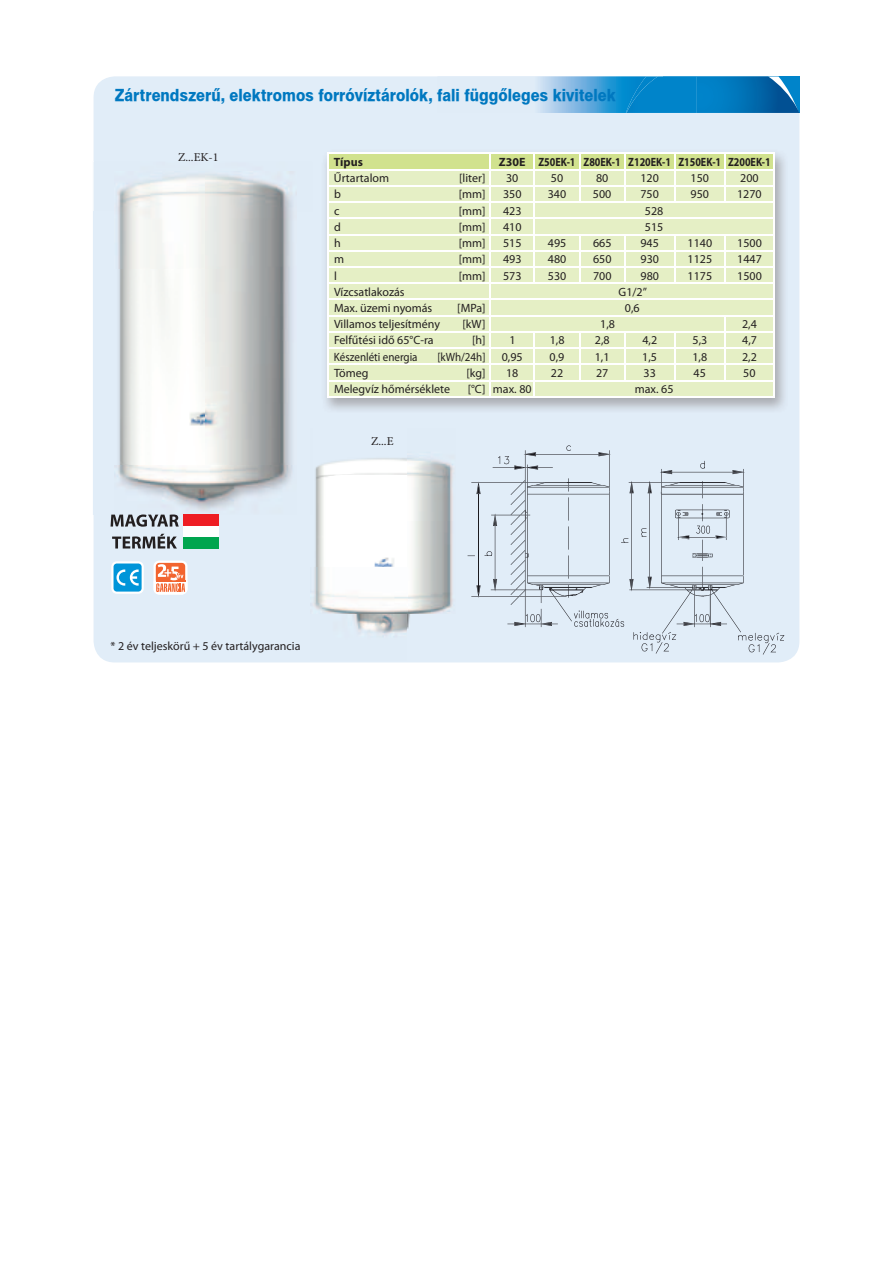
<style>
.page{position:relative;width:893px;height:1263px;background:#fff}
.page>*{position:absolute;margin:0;border:0;box-sizing:border-box;transform-origin:0 0}
.t1{font:16.5px "Swiss 721 Hv PFL";letter-spacing:.005em;color:#0078c0;scale:.9 1}
.t2{font:12px "Myriad Pro";color:#231f20}
.t3{font:700 12px "Myriad Pro";color:#231f20}
.t4{font:12px "Myriad Pro";color:#231f20;scale:.92 1}
.t5{font:12px "Minion Pro";color:#231f20}
</style>
<div class="page">
<div style="left:94px;top:76px;width:705px;height:586px;background:#e1edf8;border-radius:21px"></div>
<svg style="left:538px;top:76px;width:261px;height:37px;background:#3892ca"></svg>
<img style="left:626px;top:76px;width:71px;height:37px">
<img style="left:116px;top:212px;width:177px;height:303px">
<img style="left:93px;top:162px;width:1px;height:352px">
<img style="left:117px;top:174px;width:176px;height:38px">
<img style="left:315px;top:458px;width:92px;height:17px">
<img style="left:407px;top:458px;width:47px;height:171px">
<img style="left:313px;top:475px;width:94px;height:160px">
<div style="left:112px;top:562px;width:31px;height:31px;background:#0095d9;border-radius:4px"></div>
<div style="left:111px;top:561px;width:33px;height:33px;border:2px solid #fff;border-radius:4px"></div>
<svg style="left:116px;top:569px;width:23px;height:17px"></svg>
<svg style="left:566px;top:445px;width:218px;height:210px"></svg>
<svg style="left:468px;top:450px;width:235px;height:204px"></svg>
<img style="left:325px;top:152px;width:460px;height:258px">
<svg style="left:327px;top:153px;width:448px;height:243px;background:#e7f0c9"></svg>
<hr style="left:327px;top:396px;width:163px;height:1px;background:#fff">
<hr style="left:490px;top:396px;width:44px;height:1px;background:#fff">
<hr style="left:534px;top:396px;width:46px;height:1px;background:#fff">
<hr style="left:580px;top:396px;width:44px;height:1px;background:#fff">
<hr style="left:624px;top:396px;width:51px;height:1px;background:#fff">
<hr style="left:675px;top:396px;width:50px;height:1px;background:#fff">
<hr style="left:725px;top:396px;width:50px;height:1px;background:#fff">
<div style="left:155px;top:562px;width:31px;height:31px;background:#f2642f;border-radius:5px"></div>
<div style="left:153px;top:560px;width:34px;height:34px;border:2px solid #fff;border-radius:5px"></div>
<svg style="left:153px;top:564px;width:35px;height:30px"></svg>
<svg style="left:111px;top:514px;width:68px;height:13px"></svg>
<svg style="left:112px;top:534px;width:65px;height:14px"></svg>
<div style="left:183px;top:526px;width:35px;height:11px;background:#fff"></div>
<div style="left:183px;top:514px;width:35px;height:12px;background:#ee1d23"></div>
<div style="left:183px;top:537px;width:35px;height:11px;background:#00a54f"></div>
<img style="left:678px;top:535px;width:50px;height:22px">
<h1 class="t1" style="left:115px;top:84px;width:558px">Zártrendszerû, elektromos forróvíztárolók, fali függôleges kivitelek</h1>
<p class="t5" style="left:178px;top:149px;width:42px">Z...EK-1</p>
<p class="t3" style="left:334px;top:154px;width:30px">Típus</p>
<p class="t3" style="left:499px;top:154px;width:273px">Z30E Z50EK-1 Z80EK-1 Z120EK-1 Z150EK-1 Z200EK-1</p>
<p class="t2" style="left:334px;top:171px;width:57px">Űrtartalom</p>
<p class="t2" style="left:459px;top:171px;width:28px">[liter]</p>
<p class="t2" style="left:506px;top:171px;width:14px">30</p>
<p class="t2" style="left:551px;top:171px;width:14px">50</p>
<p class="t2" style="left:596px;top:171px;width:14px">80</p>
<p class="t2" style="left:640px;top:171px;width:20px">120</p>
<p class="t2" style="left:691px;top:171px;width:20px">150</p>
<p class="t2" style="left:740px;top:171px;width:20px">200</p>
<p class="t2" style="left:334px;top:187px;width:8px">b</p>
<p class="t2" style="left:459px;top:187px;width:28px">[mm]</p>
<p class="t2" style="left:503px;top:187px;width:20px">350</p>
<p class="t2" style="left:548px;top:187px;width:20px">340</p>
<p class="t2" style="left:593px;top:187px;width:20px">500</p>
<p class="t2" style="left:640px;top:187px;width:20px">750</p>
<p class="t2" style="left:691px;top:187px;width:20px">950</p>
<p class="t2" style="left:737px;top:187px;width:26px">1270</p>
<p class="t2" style="left:334px;top:203px;width:7px">c</p>
<p class="t2" style="left:459px;top:203px;width:28px">[mm]</p>
<p class="t2" style="left:503px;top:203px;width:20px">423</p>
<p class="t2" style="left:645px;top:203px;width:20px">528</p>
<p class="t2" style="left:334px;top:219px;width:8px">d</p>
<p class="t2" style="left:459px;top:219px;width:28px">[mm]</p>
<p class="t2" style="left:503px;top:219px;width:20px">410</p>
<p class="t2" style="left:645px;top:219px;width:20px">515</p>
<p class="t2" style="left:334px;top:236px;width:8px">h</p>
<p class="t2" style="left:459px;top:236px;width:28px">[mm]</p>
<p class="t2" style="left:503px;top:236px;width:20px">515</p>
<p class="t2" style="left:548px;top:236px;width:20px">495</p>
<p class="t2" style="left:593px;top:236px;width:20px">665</p>
<p class="t2" style="left:640px;top:236px;width:20px">945</p>
<p class="t2" style="left:687px;top:236px;width:26px">1140</p>
<p class="t2" style="left:737px;top:236px;width:26px">1500</p>
<p class="t2" style="left:334px;top:252px;width:12px">m</p>
<p class="t2" style="left:459px;top:252px;width:28px">[mm]</p>
<p class="t2" style="left:503px;top:252px;width:20px">493</p>
<p class="t2" style="left:548px;top:252px;width:20px">480</p>
<p class="t2" style="left:593px;top:252px;width:20px">650</p>
<p class="t2" style="left:640px;top:252px;width:20px">930</p>
<p class="t2" style="left:688px;top:252px;width:26px">1125</p>
<p class="t2" style="left:737px;top:252px;width:26px">1447</p>
<p class="t2" style="left:334px;top:268px;width:4px">l</p>
<p class="t2" style="left:459px;top:268px;width:28px">[mm]</p>
<p class="t2" style="left:503px;top:268px;width:20px">573</p>
<p class="t2" style="left:548px;top:268px;width:20px">530</p>
<p class="t2" style="left:593px;top:268px;width:20px">700</p>
<p class="t2" style="left:640px;top:268px;width:20px">980</p>
<p class="t2" style="left:688px;top:268px;width:26px">1175</p>
<p class="t2" style="left:737px;top:268px;width:26px">1500</p>
<p class="t2" style="left:334px;top:284px;width:72px">Vízcsatlakozás</p>
<p class="t2" style="left:619px;top:284px;width:30px">G1/2”</p>
<p class="t2" style="left:334px;top:301px;width:100px">Max. üzemi nyomás</p>
<p class="t2" style="left:457px;top:301px;width:30px">[MPa]</p>
<p class="t2" style="left:625px;top:301px;width:16px">0,6</p>
<p class="t2" style="left:334px;top:317px;width:108px">Villamos teljesítmény</p>
<p class="t2" style="left:462px;top:317px;width:25px">[kW]</p>
<p class="t2" style="left:600px;top:317px;width:16px">1,8</p>
<p class="t2" style="left:742px;top:317px;width:16px">2,4</p>
<p class="t2" style="left:334px;top:333px;width:101px">Felfűtési idő 65°C-ra</p>
<p class="t2" style="left:472px;top:333px;width:15px">[h]</p>
<p class="t2" style="left:509px;top:333px;width:8px">1</p>
<p class="t2" style="left:550px;top:333px;width:16px">1,8</p>
<p class="t2" style="left:595px;top:333px;width:16px">2,8</p>
<p class="t2" style="left:642px;top:333px;width:16px">4,2</p>
<p class="t2" style="left:692px;top:333px;width:16px">5,3</p>
<p class="t2" style="left:742px;top:333px;width:16px">4,7</p>
<p class="t4" style="left:334px;top:349px;width:92px">Készenléti energia</p>
<p class="t4" style="left:437px;top:349px;width:54px">[kWh/24h]</p>
<p class="t2" style="left:502px;top:349px;width:22px">0,95</p>
<p class="t2" style="left:550px;top:349px;width:16px">0,9</p>
<p class="t2" style="left:595px;top:349px;width:16px">1,1</p>
<p class="t2" style="left:642px;top:349px;width:16px">1,5</p>
<p class="t2" style="left:692px;top:349px;width:16px">1,8</p>
<p class="t2" style="left:742px;top:349px;width:16px">2,2</p>
<p class="t2" style="left:334px;top:366px;width:36px">Tömeg</p>
<p class="t2" style="left:466px;top:366px;width:21px">[kg]</p>
<p class="t2" style="left:506px;top:366px;width:14px">18</p>
<p class="t2" style="left:551px;top:366px;width:14px">22</p>
<p class="t2" style="left:596px;top:366px;width:14px">27</p>
<p class="t2" style="left:643px;top:366px;width:14px">33</p>
<p class="t2" style="left:694px;top:366px;width:14px">45</p>
<p class="t2" style="left:743px;top:366px;width:14px">50</p>
<p class="t2" style="left:334px;top:382px;width:118px">Melegvíz hőmérséklete</p>
<p class="t2" style="left:468px;top:382px;width:65px">[°C] max. 80</p>
<p class="t2" style="left:635px;top:382px;width:40px">max. 65</p>
<p class="t5" style="left:371px;top:433px;width:24px">Z...E</p>
<p class="t2" style="left:111px;top:638px;width:191px">* 2 év teljeskörű + 5 év tartálygarancia</p>
</div>
